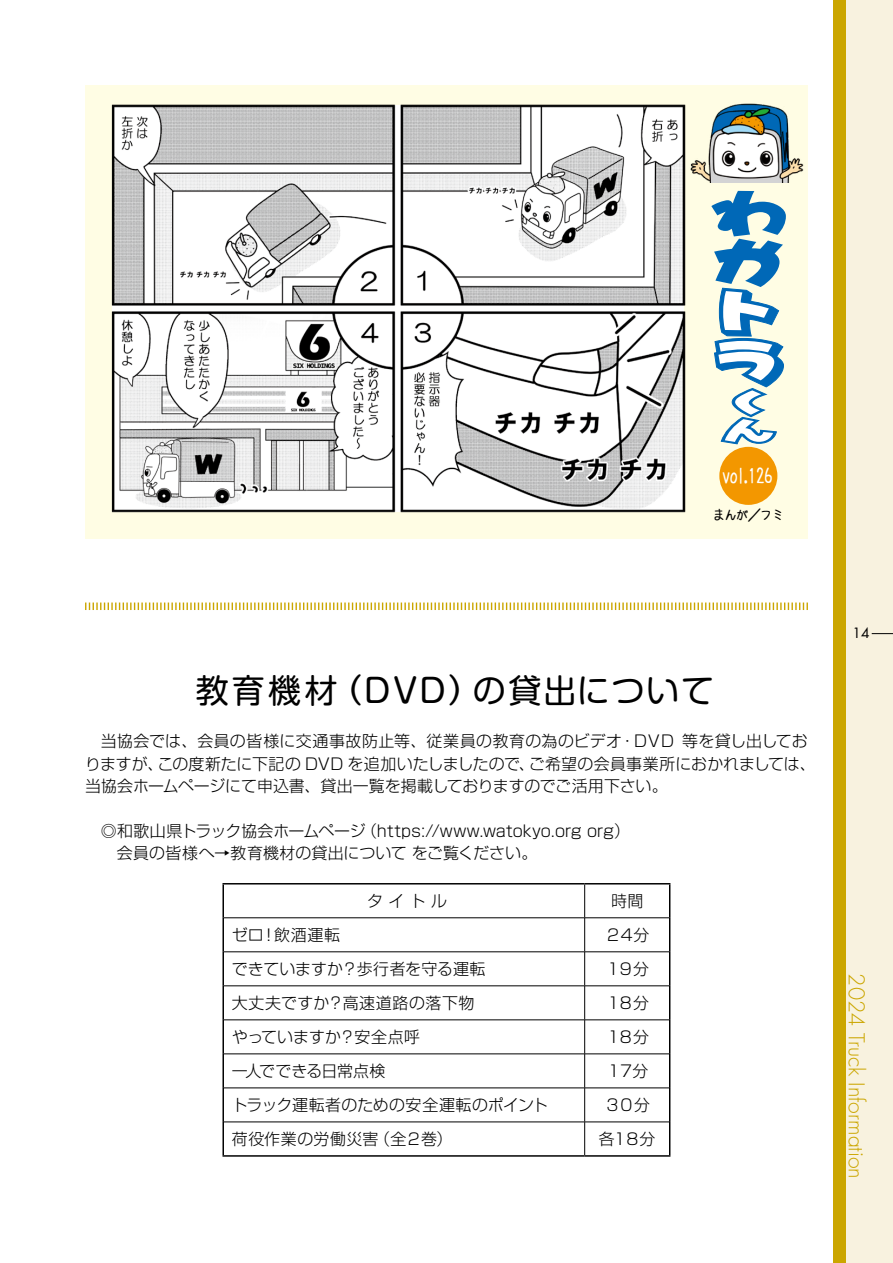
<style>
.page{position:relative;width:893px;height:1263px;background:#fff}
.page>*{position:absolute;margin:0;border:0;box-sizing:border-box;transform-origin:0 0}
.t1{font:33px "Shin M Go Pro";letter-spacing:.065em;color:#000}
.t2{font:300 21.3px "Futura Std";color:#cba600}
.t3{font:20.25px "Sanafon Kaku OT";letter-spacing:-.01em;color:#fff;scale:.8 1}
.t4{font:300 15.9px/22.4px "Shin Go Pro";color:#000}
.t5{font:300 15.9px "Shin Go Pro";letter-spacing:.04em;color:#000}
.t6{font:13.8px "Sanafon Kaku OT";color:#000;scale:.9 1}
.t7{font:13.8px "Futura Std";color:#000}
</style>
<div class="page">
<div style="left:842px;top:0;width:51px;height:1263px;background:#f8f2df"></div>
<div style="left:833px;top:0;width:13px;height:1263px;background:#cba600"></div>
<svg style="left:872px;top:633px;width:21px;height:1px"></svg>
<hr style="left:584px;top:884px;width:1px;height:33px;background:#000">
<hr style="left:224px;top:917px;width:361px;height:1px;background:#000">
<hr style="left:585px;top:917px;width:84px;height:1px;background:#000">
<hr style="left:584px;top:918px;width:1px;height:33px;background:#000">
<hr style="left:224px;top:951px;width:361px;height:1px;background:#000">
<hr style="left:585px;top:951px;width:84px;height:1px;background:#000">
<hr style="left:584px;top:952px;width:1px;height:34px;background:#000">
<hr style="left:224px;top:985px;width:361px;height:1px;background:#000">
<hr style="left:585px;top:985px;width:84px;height:1px;background:#000">
<hr style="left:584px;top:986px;width:1px;height:34px;background:#000">
<hr style="left:224px;top:1019px;width:361px;height:1px;background:#000">
<hr style="left:585px;top:1019px;width:84px;height:1px;background:#000">
<hr style="left:584px;top:1020px;width:1px;height:34px;background:#000">
<hr style="left:224px;top:1053px;width:361px;height:1px;background:#000">
<hr style="left:585px;top:1053px;width:84px;height:1px;background:#000">
<hr style="left:584px;top:1054px;width:1px;height:34px;background:#000">
<hr style="left:224px;top:1088px;width:361px;height:1px;background:#000">
<hr style="left:585px;top:1088px;width:84px;height:1px;background:#000">
<hr style="left:584px;top:1088px;width:1px;height:34px;background:#000">
<hr style="left:224px;top:1122px;width:361px;height:1px;background:#000">
<hr style="left:585px;top:1122px;width:84px;height:1px;background:#000">
<hr style="left:584px;top:1122px;width:1px;height:33px;background:#000">
<hr style="left:222px;top:883px;width:363px;height:1px;background:#000">
<hr style="left:222px;top:884px;width:2px;height:34px;background:#000">
<hr style="left:585px;top:883px;width:85px;height:1px;background:#000">
<hr style="left:669px;top:884px;width:1px;height:34px;background:#000">
<hr style="left:222px;top:918px;width:2px;height:34px;background:#000">
<hr style="left:669px;top:918px;width:1px;height:34px;background:#000">
<hr style="left:222px;top:952px;width:2px;height:34px;background:#000">
<hr style="left:669px;top:952px;width:1px;height:34px;background:#000">
<hr style="left:222px;top:986px;width:2px;height:34px;background:#000">
<hr style="left:669px;top:986px;width:1px;height:34px;background:#000">
<hr style="left:222px;top:1020px;width:2px;height:34px;background:#000">
<hr style="left:669px;top:1020px;width:1px;height:34px;background:#000">
<hr style="left:222px;top:1054px;width:2px;height:34px;background:#000">
<hr style="left:669px;top:1054px;width:1px;height:34px;background:#000">
<hr style="left:222px;top:1088px;width:2px;height:34px;background:#000">
<hr style="left:669px;top:1088px;width:1px;height:34px;background:#000">
<hr style="left:222px;top:1122px;width:2px;height:33px;background:#000">
<hr style="left:669px;top:1122px;width:1px;height:33px;background:#000">
<hr style="left:222px;top:1155px;width:363px;height:2px;background:#000">
<hr style="left:585px;top:1155px;width:85px;height:2px;background:#000">
<div style="left:85px;top:85px;width:723px;height:454px;background:#fffde4"></div>
<div style="left:719px;top:447px;width:58px;height:58px;background:#f39700;border-radius:50%"></div>
<svg style="left:711px;top:191px;width:75px;height:254px"></svg>
<img style="left:111px;top:104px;width:575px;height:409px">
<img style="left:690px;top:103px;width:114px;height:79px">
<svg style="left:85px;top:602px;width:723px;height:8px"></svg>
<p class="t3" style="left:722px;top:466px;width:65px">vol.126</p>
<p class="t6" style="left:713px;top:508px;width:81px">まんが／フミ</p>
<h1 class="t1" style="left:196px;top:664px;width:520px">教育機材 (DVD) の貸出について</h1>
<p class="t4" style="left:85px;top:728px;width:732px;text-indent:16px">当協会では、会員の皆様に交通事故防止等、従業員の教育の為のビデオ・DVD 等を貸し出しておりますが、この度新たに下記の DVD を追加いたしましたので、ご希望の会員事業所におかれましては、当協会ホームページにて申込書、貸出一覧を掲載しておりますのでご活用下さい。</p>
<p class="t4" style="left:101px;top:817px;width:530px">◎和歌山県トラック協会ホームページ（https://www.watokyo.org org）　会員の皆様へ→教育機材の貸出について をご覧ください。</p>
<p class="t4" style="left:367px;top:888px;width:81px">タ イ ト ル</p>
<p class="t4" style="left:611px;top:888px;width:34px">時間</p>
<p class="t4" style="left:232px;top:922px;width:110px">ゼロ！飲酒運転</p>
<p class="t4" style="left:605px;top:922px;width:46px">２４分</p>
<p class="t4" style="left:232px;top:956px;width:255px">できていますか？歩行者を守る運転</p>
<p class="t4" style="left:605px;top:956px;width:45px">１９分</p>
<p class="t5" style="left:232px;top:990px;width:244px">大丈夫ですか？高速道路の落下物</p>
<p class="t4" style="left:605px;top:990px;width:45px">１８分</p>
<p class="t4" style="left:232px;top:1024px;width:190px">やっていますか？安全点呼</p>
<p class="t4" style="left:605px;top:1024px;width:45px">１８分</p>
<p class="t4" style="left:232px;top:1058px;width:155px">一人でできる日常点検</p>
<p class="t4" style="left:606px;top:1058px;width:44px">１７分</p>
<p class="t4" style="left:232px;top:1092px;width:318px">トラック運転者のための安全運転のポイント</p>
<p class="t4" style="left:604px;top:1092px;width:47px">３０分</p>
<p class="t4" style="left:232px;top:1126px;width:222px">荷役作業の労働災害（全２巻）</p>
<p class="t4" style="left:599px;top:1126px;width:58px">各１８分</p>
<p class="t7" style="left:853px;top:624px;width:19px">14</p>
<h2 class="t2" style="left:869px;top:973px;width:207px;rotate:90deg">2024 Truck Information</h2>
</div>
